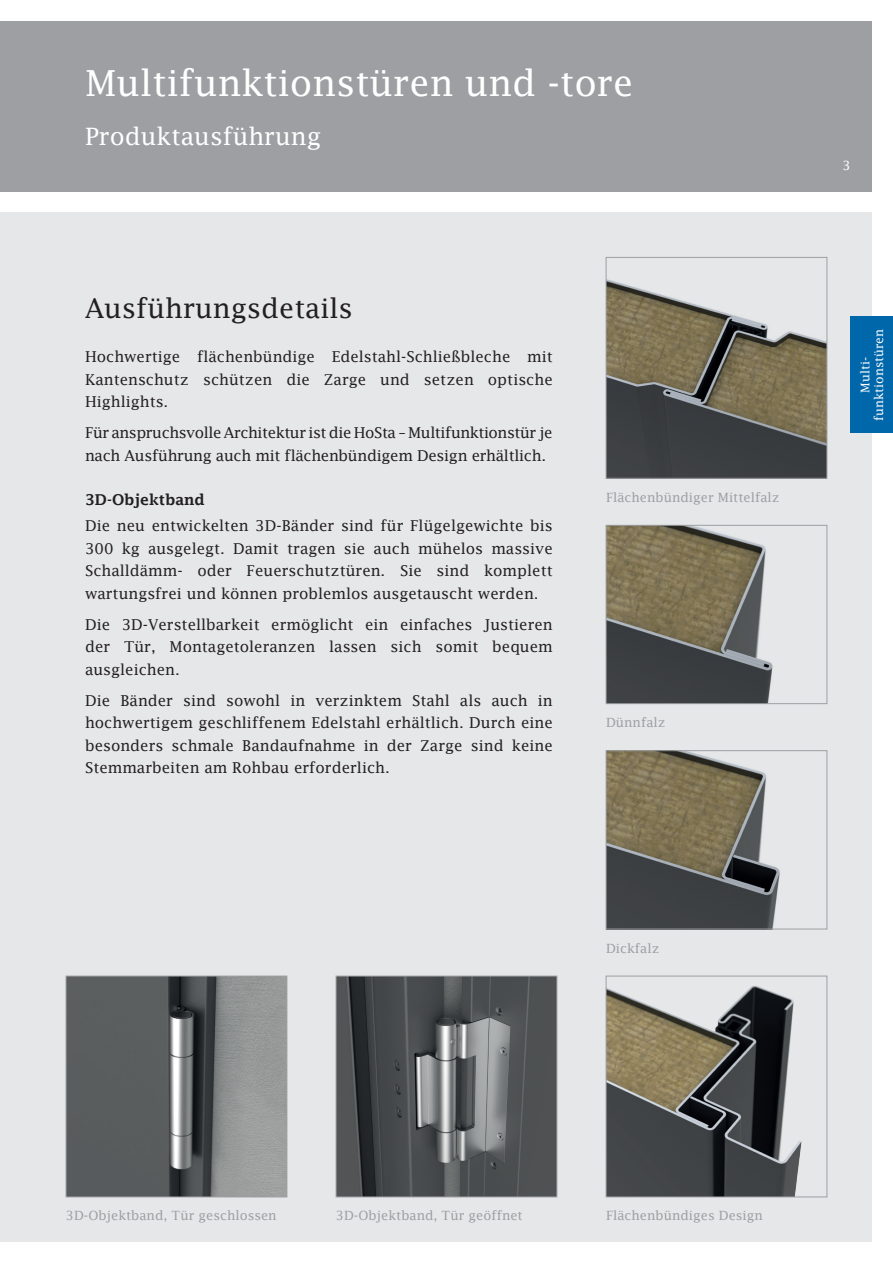
<style>
.page{position:relative;width:893px;height:1263px;background:#fff}
.page>*{position:absolute;margin:0;border:0;box-sizing:border-box;transform-origin:0 0}
.Kapitel___Inhaltsver{font:36px "Lucida Fax";color:#fff}
.Headline_18_32pt{font:27px "Lucida Fax";color:#231f20}
.Kapitel___Inhaltsver-2{font:24px "Lucida Fax";color:#fff}
.Fließtext_8_5_12pt_B{font:15px/22.5px "Lucida Fax";color:#231f20;text-align:justify}
.Fließtext_8_5_12pt_B-2{font:15px/22.5px "Lucida Fax";letter-spacing:-.03em;color:#231f20}
.Fließtext_8_5_12pt_B-3{font:600 15px "Lucida Fax";color:#231f20}
.Fließtext_8_5_12pt{font:12.75px "Lucida Fax";color:#9d9fa2}
.t1{font:12.75px "Lucida Fax";color:#fff}
.Inhaltsverzeichnis_1{font:12px/13.5px "Lucida Fax";color:#fff;text-align:center}
</style>
<div class="page">
<div style="left:0;top:21px;width:872px;height:170px;background:#9d9fa2"></div>
<div style="left:0;top:213px;width:872px;height:1029px;background:#e6e7e9"></div>
<img style="left:68px;top:978px;width:217px;height:217px">
<div style="left:66px;top:976px;width:221px;height:221px;border:1px solid #9d9fa2"></div>
<img style="left:338px;top:978px;width:217px;height:217px">
<div style="left:336px;top:976px;width:221px;height:221px;border:1px solid #9d9fa2"></div>
<img style="left:608px;top:986px;width:194px;height:209px">
<div style="left:606px;top:976px;width:221px;height:221px;border:1px solid #9d9fa2"></div>
<img style="left:608px;top:279px;width:217px;height:197px">
<div style="left:606px;top:257px;width:221px;height:221px;border:1px solid #9d9fa2"></div>
<img style="left:608px;top:527px;width:165px;height:175px">
<div style="left:606px;top:525px;width:221px;height:179px;border:1px solid #9d9fa2"></div>
<img style="left:608px;top:753px;width:172px;height:174px">
<div style="left:606px;top:751px;width:221px;height:178px;border:1px solid #9d9fa2"></div>
<div style="left:850px;top:317px;width:43px;height:116px;background:#0067aa"></div>
<p class="Kapitel___Inhaltsver" style="left:85px;top:62px;width:550px">Multifunktionstüren und -tore</p>
<p class="Kapitel___Inhaltsver-2" style="left:85px;top:122px;width:238px">Produktausführung</p>
<p class="Headline_18_32pt" style="left:85px;top:293px;width:269px">Ausführungsdetails</p>
<p class="Fließtext_8_5_12pt_B" style="left:85px;top:345px;width:469px">Hochwertige flächenbündige Edelstahl-Schließbleche mit Kantenschutz schützen die Zarge und setzen optische Highlights.</p>
<p class="Fließtext_8_5_12pt_B-2" style="left:85px;top:421px;width:469px">Für anspruchsvolle Architektur ist die HoSta – Multifunktionstür je nach Ausführung auch mit flächenbündigem Design erhältlich.</p>
<p class="Fließtext_8_5_12pt_B-3" style="left:85px;top:491px;width:121px">3D-Objektband</p>
<p class="Fließtext_8_5_12pt_B" style="left:85px;top:514px;width:469px">Die neu entwickelten 3D-Bänder sind für Flügelgewichte bis 300 kg ausgelegt. Damit tragen sie auch mühelos massive Schalldämm- oder Feuerschutztüren. Sie sind komplett wartungsfrei und können problemlos ausgetauscht werden.</p>
<p class="Fließtext_8_5_12pt_B" style="left:85px;top:613px;width:469px">Die 3D-Verstellbarkeit ermöglicht ein einfaches Justieren der Tür, Montagetoleranzen lassen sich somit bequem ausgleichen.</p>
<p class="Fließtext_8_5_12pt_B" style="left:85px;top:689px;width:469px">Die Bänder sind sowohl in verzinktem Stahl als auch in hochwertigem geschliffenem Edelstahl erhältlich. Durch eine besonders schmale Bandaufnahme in der Zarge sind keine Stemmarbeiten am Rohbau erforderlich.</p>
<p class="Fließtext_8_5_12pt" style="left:606px;top:490px;width:175px">Flächenbündiger Mittelfalz</p>
<p class="Fließtext_8_5_12pt" style="left:606px;top:715px;width:61px">Dünnfalz</p>
<p class="t1" style="left:842px;top:158px;width:10px">3</p>
<p class="Inhaltsverzeichnis_1" style="left:858px;top:421px;width:93px;rotate:-90deg">Multi&shy;funktionstüren</p>
<p class="Fließtext_8_5_12pt" style="left:606px;top:940px;width:55px">Dickfalz</p>
<p class="Fließtext_8_5_12pt" style="left:66px;top:1208px;width:212px">3D-Objektband, Tür geschlossen</p>
<p class="Fließtext_8_5_12pt" style="left:336px;top:1208px;width:188px">3D-Objektband, Tür geöffnet</p>
<p class="Fließtext_8_5_12pt" style="left:606px;top:1208px;width:158px">Flächenbündiges Design</p>
</div>
